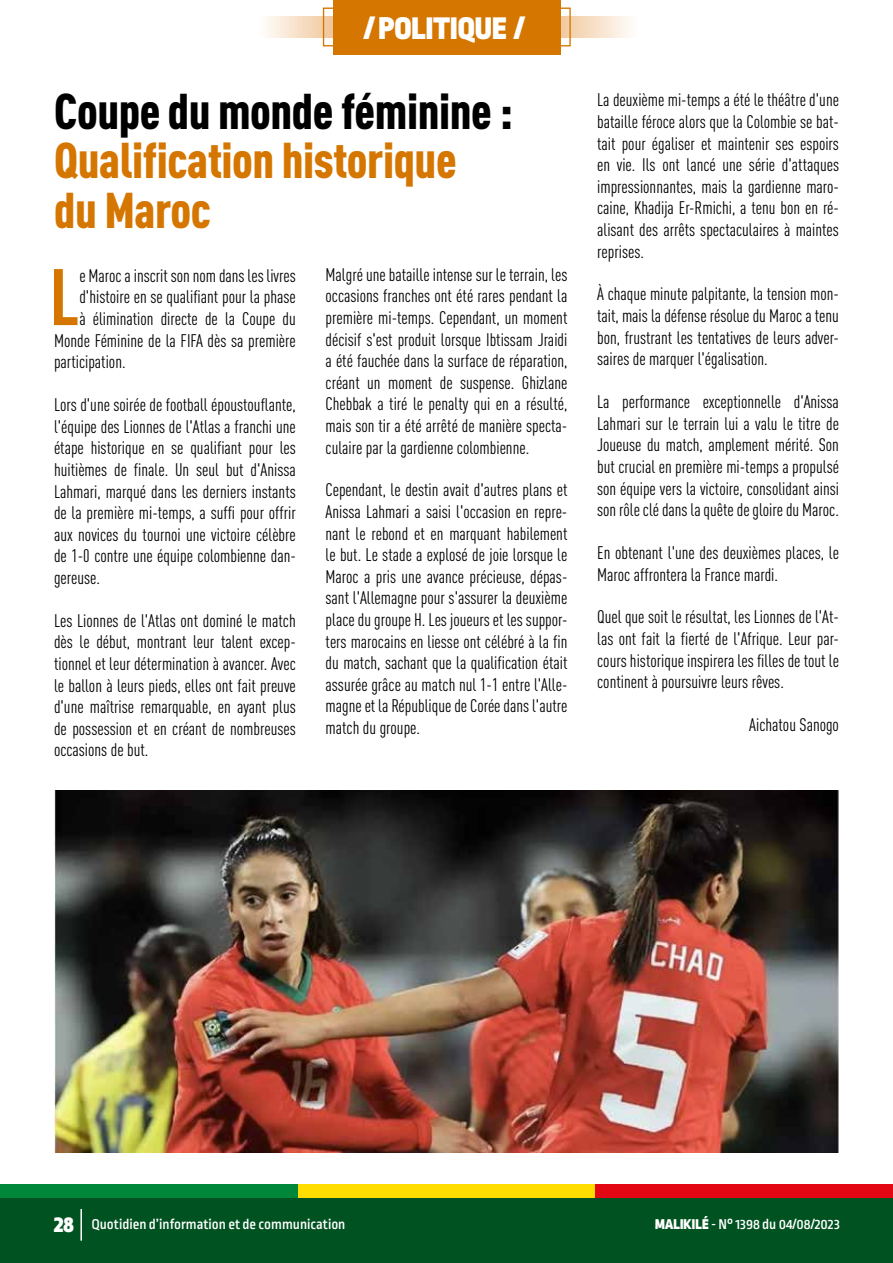
<style>
.page{position:relative;width:893px;height:1263px;background:#fff}
.page>*{position:absolute;margin:0;border:0;box-sizing:border-box;transform-origin:0 0}
.t1{font:700 condensed 78.6px "DIN Pro";color:#d57600}
.t2{font:900 condensed 49.5px/49.5px "DIN Pro";letter-spacing:-.01em;color:#d57600}
.t3{font:900 condensed 49.5px "DIN Pro";letter-spacing:-.01em;color:#000}
.t4{font:900 33px "Ropa Sans Pro";color:#fff}
.t5{font:condensed 18px/21.6px "DIN Pro";color:#000;text-align:justify}
.t6{font:500 15px "Ropa Sans Pro";color:#fff}
.s1{font-weight:900;font-size:24px}
.s2{font-weight:900}
</style>
<div class="page">
<div style="left:0;top:1184px;width:298px;height:17px;background:#008739"></div>
<div style="left:298px;top:1184px;width:297px;height:17px;background:#fd0"></div>
<div style="left:595px;top:1184px;width:298px;height:17px;background:#e30613"></div>
<div style="left:0;top:1198px;width:893px;height:65px;background:#005321"></div>
<hr style="left:80px;top:1209px;width:2px;height:32px;background:#fff">
<img style="left:54px;top:791px;width:785px;height:361px">
<svg style="left:267px;top:16px;width:362px;height:22px;background:#f7dfc6"></svg>
<div style="left:333px;top:0;width:227px;height:54px;background:#d57600"></div>
<div style="left:323px;top:8px;width:248px;height:38px;border:1px solid #d57600"></div>
<h3 class="t4" style="left:364px;top:9px;width:162px">/ POLITIQUE /</h3>
<h2 class="t3" style="left:54px;top:73px;width:460px">Coupe du monde féminine :</h2>
<h2 class="t2" style="left:54px;top:131px;width:404px">Qualification historique du Maroc</h2>
<h1 class="t1" style="left:49px;top:238px;width:32px">L</h1>
<p class="t5" style="left:79px;top:263px;width:218px">e Maroc a inscrit son nom dans les livres</p>
<p class="t5" style="left:79px;top:285px;width:218px">d'histoire en se qualifiant pour la phase</p>
<p class="t5" style="left:79px;top:307px;width:218px">à élimination directe de la Coupe du</p>
<p class="t5" style="left:54px;top:328px;width:243px">Monde Féminine de la FIFA dès sa première</p>
<p class="t5" style="left:54px;top:350px;width:73px">participation.</p>
<p class="t5" style="left:54px;top:393px;width:243px">Lors d'une soirée de football époustouflante, l'équipe des Lionnes de l'Atlas a franchi une étape historique en se qualifiant pour les huitièmes de finale. Un seul but d'Anissa Lahmari, marqué dans les derniers instants de la première mi-temps, a suffi pour offrir aux novices du tournoi une victoire célèbre de 1-0 contre une équipe colombienne dan&shy;gereuse.</p>
<p class="t5" style="left:54px;top:608px;width:243px">Les Lionnes de l'Atlas ont dominé le match dès le début, montrant leur talent excep&shy;tionnel et leur détermination à avancer. Avec le ballon à leurs pieds, elles ont fait preuve d'une maîtrise remarquable, en ayant plus de possession et en créant de nombreuses occasions de but.</p>
<p class="t5" style="left:326px;top:262px;width:243px">Malgré une bataille intense sur le terrain, les occasions franches ont été rares pendant la première mi-temps. Cependant, un moment décisif s'est produit lorsque Ibtissam Jraidi a été fauchée dans la surface de réparation, créant un moment de suspense. Ghizlane Chebbak a tiré le penalty qui en a résulté, mais son tir a été arrêté de manière specta&shy;culaire par la gardienne colombienne.</p>
<p class="t5" style="left:326px;top:478px;width:243px">Cependant, le destin avait d'autres plans et Anissa Lahmari a saisi l'occasion en repre&shy;nant le rebond et en marquant habilement le but. Le stade a explosé de joie lorsque le Maroc a pris une avance précieuse, dépas&shy;sant l'Allemagne pour s'assurer la deuxième place du groupe H. Les joueurs et les suppor&shy;ters marocains en liesse ont célébré à la fin du match, sachant que la qualification était assurée grâce au match nul 1-1 entre l'Alle&shy;magne et la République de Corée dans l'autre match du groupe.</p>
<p class="t5" style="left:597px;top:88px;width:243px">La deuxième mi-temps a été le théâtre d'une bataille féroce alors que la Colombie se bat&shy;tait pour égaliser et maintenir ses espoirs en vie. Ils ont lancé une série d'attaques impressionnantes, mais la gardienne maro&shy;caine, Khadija Er-Rmichi, a tenu bon en ré&shy;alisant des arrêts spectaculaires à maintes reprises.</p>
<p class="t5" style="left:597px;top:282px;width:243px">À chaque minute palpitante, la tension mon&shy;tait, mais la défense résolue du Maroc a tenu bon, frustrant les tentatives de leurs adver&shy;saires de marquer l'égalisation.</p>
<p class="t5" style="left:597px;top:390px;width:243px">La performance exceptionnelle d'Anissa Lahmari sur le terrain lui a valu le titre de Joueuse du match, amplement mérité. Son but crucial en première mi-temps a propulsé son équipe vers la victoire, consolidant ainsi son rôle clé dans la quête de gloire du Maroc.</p>
<p class="t5" style="left:597px;top:540px;width:243px">En obtenant l'une des deuxièmes places, le<br>Maroc affrontera la France mardi.</p>
<p class="t5" style="left:597px;top:605px;width:243px">Quel que soit le résultat, les Lionnes de l'At&shy;las ont fait la fierté de l'Afrique. Leur par&shy;cours historique inspirera les filles de tout le continent à poursuivre leurs rêves.</p>
<p class="t5" style="left:749px;top:713px;width:91px">Aichatou Sanogo</p>
<p class="t6" style="left:54px;top:1216px;width:293px"><span class="s1">28</span> Quotidien d’information et de communication</p>
<p class="t6" style="left:655px;top:1216px;width:186px"><span class="s2">MALIKILÉ</span> - N° 1398 du 04/08/2023</p>
</div>
